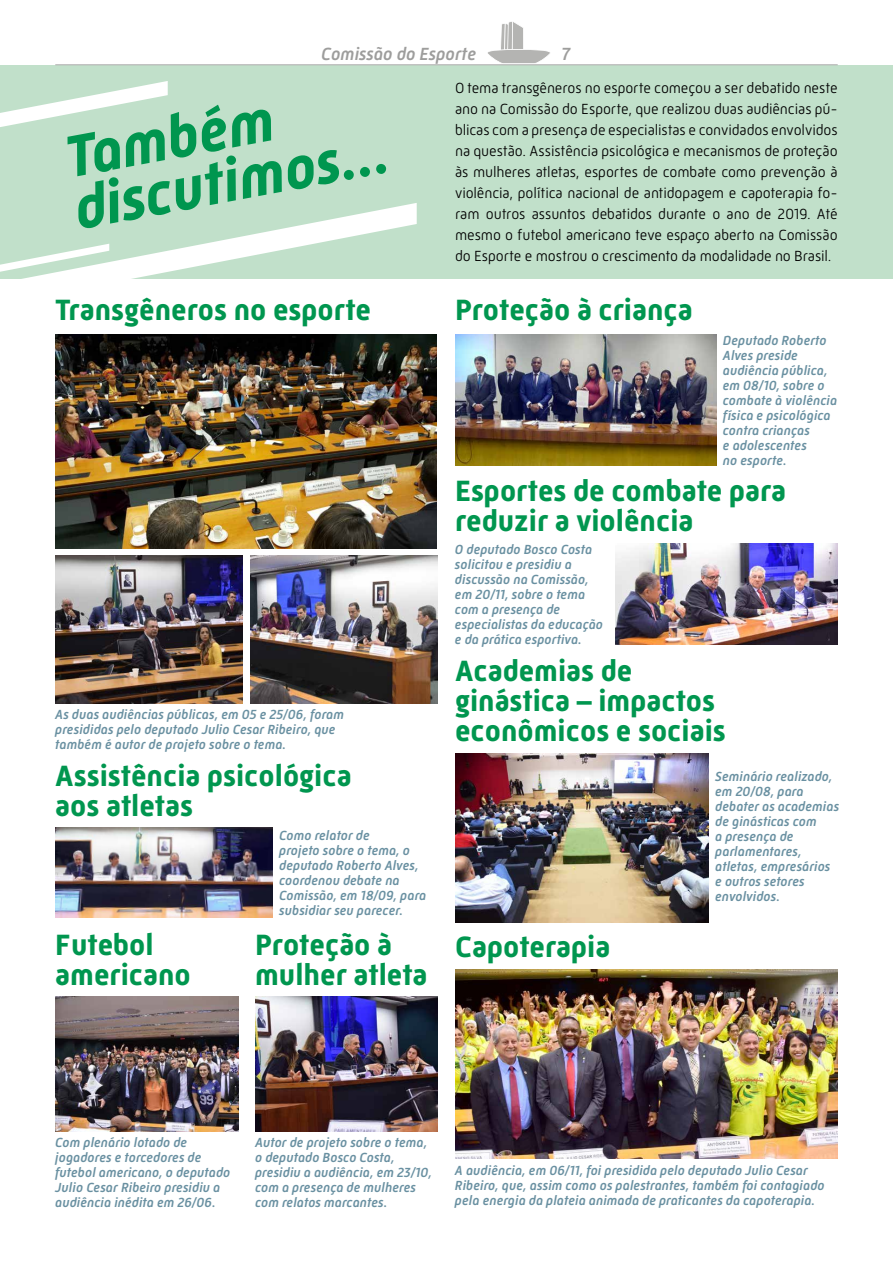
<style>
.page{position:relative;width:893px;height:1263px;background:#fff}
.page>*{position:absolute;margin:0;border:0;box-sizing:border-box;transform-origin:0 0}
.t1{font:italic 700 60px/51.9px "Mic 32 New";color:#00964f}
.t2{font:700 30px/30px "Mic 32 New";color:#00964f}
.t3{font:italic 500 18px "Mic 32 New";color:#9d9d9c}
.t4{font:300 15px/21px "Mic 32 New";letter-spacing:-.005em;color:#000;text-align:justify}
.t5{font:italic 500 13.5px/15px "Mic 32 New";letter-spacing:.01em;color:#6990a1}
</style>
<div class="page">
<div style="left:0;top:65px;width:893px;height:214px;background:#c1e0ca"></div>
<svg style="left:0;top:203px;width:417px;height:76px"></svg>
<svg style="left:0;top:81px;width:168px;height:46px"></svg>
<img style="left:455px;top:753px;width:253px;height:170px">
<img style="left:55px;top:827px;width:217px;height:91px">
<img style="left:455px;top:969px;width:383px;height:190px">
<img style="left:615px;top:543px;width:223px;height:101px">
<img style="left:55px;top:996px;width:183px;height:135px">
<img style="left:455px;top:334px;width:262px;height:132px">
<img style="left:255px;top:996px;width:183px;height:135px">
<img style="left:55px;top:334px;width:381px;height:215px">
<img style="left:251px;top:556px;width:187px;height:147px">
<img style="left:55px;top:556px;width:187px;height:147px">
<hr style="left:55px;top:64px;width:783px;height:1px;background:#b3b2b2">
<svg style="left:488px;top:21px;width:62px;height:43px"></svg>
<h3 class="t3" style="left:321px;top:44px;width:157px">Comissão do Esporte</h3>
<h3 class="t3" style="left:561px;top:44px;width:10px">7</h3>
<h1 class="t1" style="left:61px;top:131px;width:320px;rotate:-10deg">Também discutimos...</h1>
<p class="t4" style="left:455px;top:77px;width:384px">O tema transgêneros no esporte começou a ser debatido neste ano na Comissão do Esporte, que realizou duas audiências pú&shy;blicas com a presença de especialistas e convidados envolvidos na questão. Assistência psicológica e mecanismos de proteção às mulheres atletas, esportes de combate como prevenção à violência, política nacional de antidopagem e capoterapia fo&shy;ram outros assuntos debatidos durante o ano de 2019. Até mesmo o futebol americano teve espaço aberto na Comissão do Esporte e mostrou o crescimento da modalidade no Brasil.</p>
<h2 class="t2" style="left:55px;top:295px;width:317px">Transgêneros no esporte</h2>
<h2 class="t2" style="left:455px;top:295px;width:239px">Proteção à criança</h2>
<p class="t5" style="left:723px;top:332px;width:116px">Deputado Roberto<br>Alves preside audiência pública, em 08/10, sobre o combate à violência física e psicológica contra crianças<br>e adolescentes<br>no esporte.</p>
<h2 class="t2" style="left:455px;top:476px;width:333px">Esportes de combate para reduzir a violência</h2>
<p class="t5" style="left:55px;top:707px;width:290px">As duas audiências públicas, em 05 e 25/06, foram presididas pelo deputado Julio Cesar Ribeiro, que também é autor de projeto sobre o tema.</p>
<h2 class="t2" style="left:55px;top:761px;width:298px">Assistência psicológica aos atletas</h2>
<h2 class="t2" style="left:55px;top:930px;width:137px">Futebol americano</h2>
<p class="t5" style="left:279px;top:828px;width:149px">Como relator de<br>projeto sobre o tema, o deputado Roberto Alves, coordenou debate na<br>Comissão, em 18/09, para subsidiar seu parecer.</p>
<h2 class="t2" style="left:255px;top:930px;width:174px">Proteção à mulher atleta</h2>
<p class="t5" style="left:455px;top:541px;width:150px">O deputado Bosco Costa solicitou e presidiu a discussão na Comissão, em 20/11, sobre o tema com a presença de especialistas da educação e da prática esportiva.</p>
<h2 class="t2" style="left:455px;top:656px;width:272px">Academias de ginástica – impactos econômicos e sociais</h2>
<h2 class="t2" style="left:455px;top:932px;width:157px">Capoterapia</h2>
<p class="t5" style="left:715px;top:768px;width:125px">Seminário realizado, em 20/08, para debater as academias de ginásticas com<br>a presença de parlamentares, atletas, empresários e outros setores envolvidos.</p>
<p class="t5" style="left:55px;top:1134px;width:177px">Com plenário lotado de jogadores e torcedores de futebol americano, o deputado<br>Julio Cesar Ribeiro presidiu a audiência inédita em 26/06.</p>
<p class="t5" style="left:255px;top:1134px;width:178px">Autor de projeto sobre o tema, o deputado Bosco Costa, presidiu a audiência, em 23/10, com a presença de mulheres com relatos marcantes.</p>
<p class="t5" style="left:455px;top:1163px;width:371px">A audiência, em 06/11, foi presidida pelo deputado Julio Cesar<br>Ribeiro, que, assim como os palestrantes, também foi contagiado pela energia da plateia animada de praticantes da capoterapia.</p>
</div>
